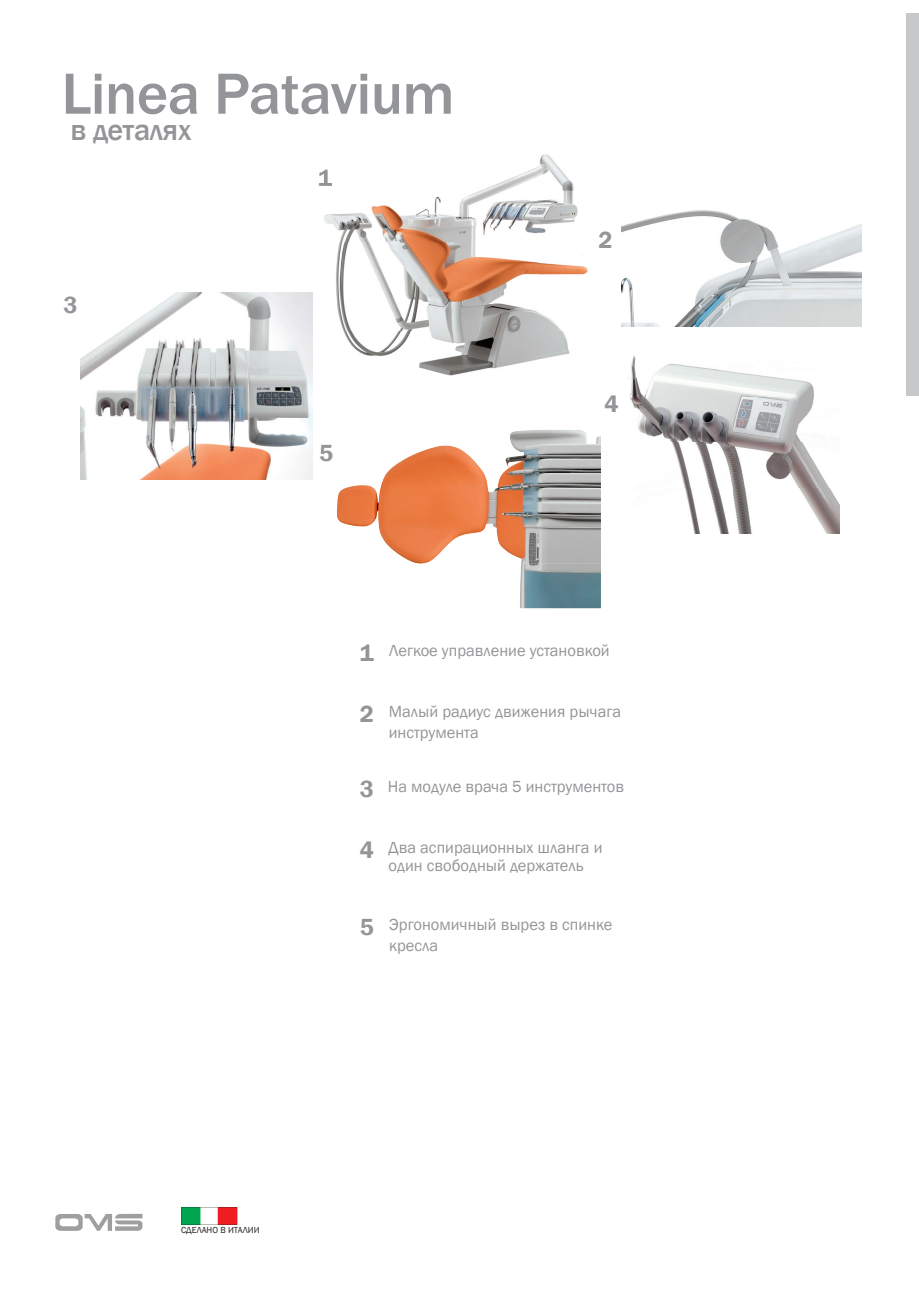
<style>
.page{position:relative;width:919px;height:1289px;background:#fff}
.page>*{position:absolute;margin:0;border:0;box-sizing:border-box;transform-origin:0 0}
.t1{font:500 60px "Franklin Gothic";letter-spacing:-.01em;color:#939598}
.t2{font:500 30px "Franklin Gothic";letter-spacing:-.01em;color:#939598}
.t3{font:600 24px "Franklin Gothic";color:#939598}
.t4{font:16.5px/21px "Franklin Gothic";color:#939598}
.t5{font:9px "Franklin Gothic";color:#231f20}
.s1{font-weight:600;font-size:24px}
</style>
<div class="page">
<svg style="left:55px;top:1213px;width:88px;height:17px"></svg>
<svg style="left:181px;top:1207px;width:56px;height:17px"></svg>
<div style="left:906px;top:13px;width:12px;height:382px;background:#c7c8ca"></div>
<img style="left:324px;top:154px;width:264px;height:222px">
<img style="left:322px;top:170px;width:10px;height:16px">
<img style="left:630px;top:356px;width:209px;height:177px">
<img style="left:621px;top:210px;width:240px;height:116px">
<img style="left:337px;top:445px;width:158px;height:118px">
<img style="left:495px;top:430px;width:106px;height:133px">
<img style="left:520px;top:563px;width:81px;height:45px">
<img style="left:80px;top:292px;width:233px;height:187px">
<h1 class="t1" style="left:61px;top:57px;width:394px">Linea Patavium</h1>
<h2 class="t2" style="left:70px;top:111px;width:122px">в деталях</h2>
<h3 class="t3" style="left:63px;top:290px;width:16px">3</h3>
<h3 class="t3" style="left:318px;top:163px;width:16px">1</h3>
<h3 class="t3" style="left:319px;top:438px;width:16px">5</h3>
<h3 class="t3" style="left:598px;top:225px;width:16px">2</h3>
<h3 class="t3" style="left:604px;top:389px;width:16px">4</h3>
<p class="t4" style="left:360px;top:640px;width:251px"><span class="s1">1</span> Легкое управление установкой</p>
<h3 class="t3" style="left:360px;top:699px;width:16px">2</h3>
<p class="t4" style="left:389px;top:701px;width:234px">Малый радиус движения рычага инструмента</p>
<p class="t4" style="left:360px;top:776px;width:266px"><span class="s1">3</span> На модуле врача 5 инструментов</p>
<h3 class="t3" style="left:360px;top:835px;width:16px">4</h3>
<p class="t4" style="left:388px;top:839px;width:215px;line-height:18px">Два аспирационных шланга и один свободный держатель</p>
<h3 class="t3" style="left:360px;top:912px;width:16px">5</h3>
<p class="t4" style="left:389px;top:914px;width:224px">Эргономичный вырез в спинке кресла</p>
<p class="t5" style="left:181px;top:1224px;width:80px">СДЕЛАНО В ИТАЛИИ</p>
</div>
